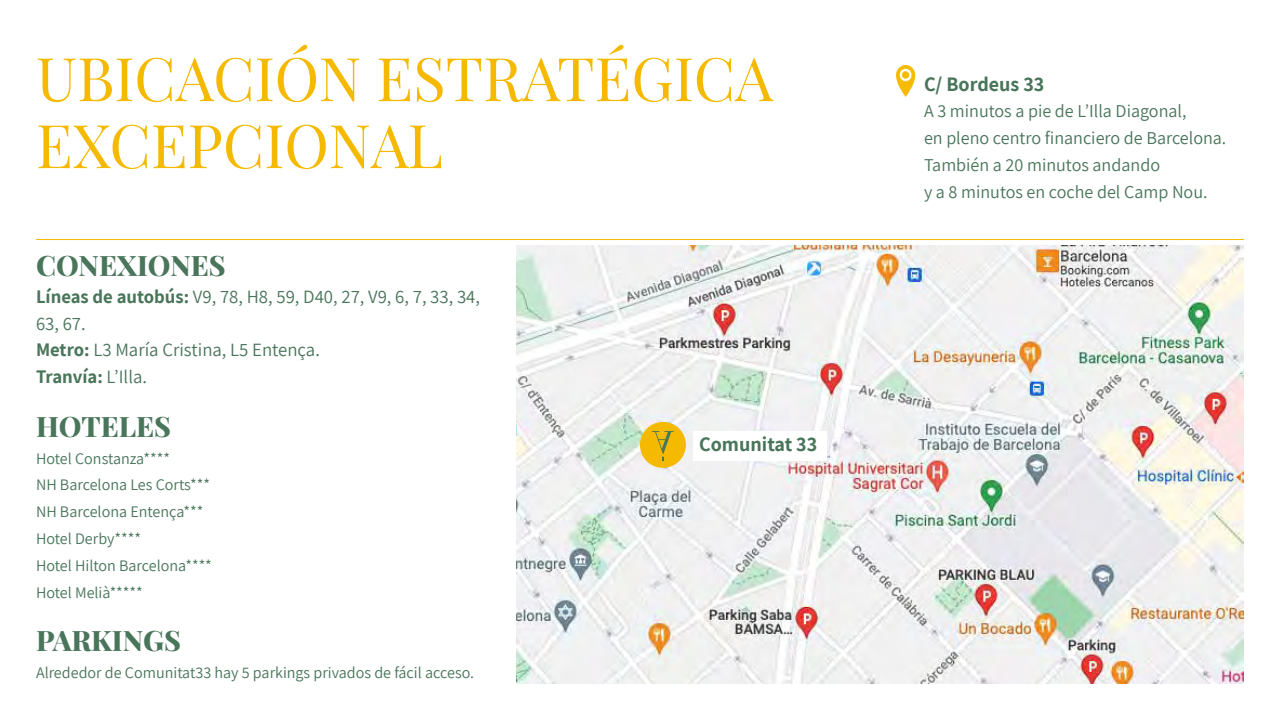
<style>
.page{position:relative;width:1280px;height:720px;background:#fff}
.page>*{position:absolute;margin:0;border:0;box-sizing:border-box;transform-origin:0 0}
.t1{font:60.3px/67px "Playfair Display";color:#f5ba00}
.t2{font:800 28.1px "Playfair Display";color:#49755a}
.t3{font:700 20.1px "Assistant";color:#49755a}
.t4{font:18.8px/26.8px "Assistant";color:#49755a}
.t5{font:18.1px/26.8px "Assistant";color:#49755a}
.t6{font:16.1px/26.8px "Assistant";color:#49755a}
.s1{font-weight:700}
</style>
<div class="page">
<img style="left:516px;top:246px;width:728px;height:438px">
<hr style="left:36px;top:239px;width:1208px;height:1px;background:#f5ba00">
<img style="left:896px;top:66px;width:20px;height:31px">
<div style="left:640px;top:422px;width:46px;height:46px;background:#f5ba00;border-radius:50%"></div>
<div style="left:693px;top:431px;width:133px;height:30px;background:#fff"></div>
<svg style="left:652px;top:431px;width:22px;height:30px"></svg>
<h1 class="t1" style="left:36px;top:40px;width:739px">UBICACIÓN ESTRATÉGICA<br>EXCEPCIONAL</h1>
<h2 class="t2" style="left:36px;top:243px;width:191px">CONEXIONES</h2>
<p class="t4" style="left:36px;top:282px;width:446px"><span class="s1">Líneas de autobús:</span> V9, 78, H8, 59, D40, 27, V9, 6, 7, 33, 34,<br>63, 67.<br><span class="s1">Metro:</span> L3 María Cristina, L5 Entença.<br><span class="s1">Tranvía:</span> L’Illa.</p>
<h2 class="t2" style="left:36px;top:404px;width:137px">HOTELES</h2>
<p class="t6" style="left:36px;top:444px;width:177px">Hotel Constanza****<br>NH Barcelona Les Corts***<br>NH Barcelona Entença***<br>Hotel Derby****<br>Hotel Hilton Barcelona****<br>Hotel Melià*****</p>
<h2 class="t2" style="left:36px;top:619px;width:146px">PARKINGS</h2>
<p class="t6" style="left:36px;top:658px;width:440px">Alrededor de Comunitat33 hay 5 parkings privados de fácil acceso.</p>
<p class="t3" style="left:699px;top:431px;width:120px">Comunitat 33</p>
<p class="t3" style="left:924px;top:70px;width:122px">C/ Bordeus 33</p>
<p class="t5" style="left:924px;top:97px;width:304px">A 3 minutos a pie de L’Illa Diagonal,<br>en pleno centro financiero de Barcelona.<br>También a 20 minutos andando<br>y a 8 minutos en coche del Camp Nou.</p>
</div>
